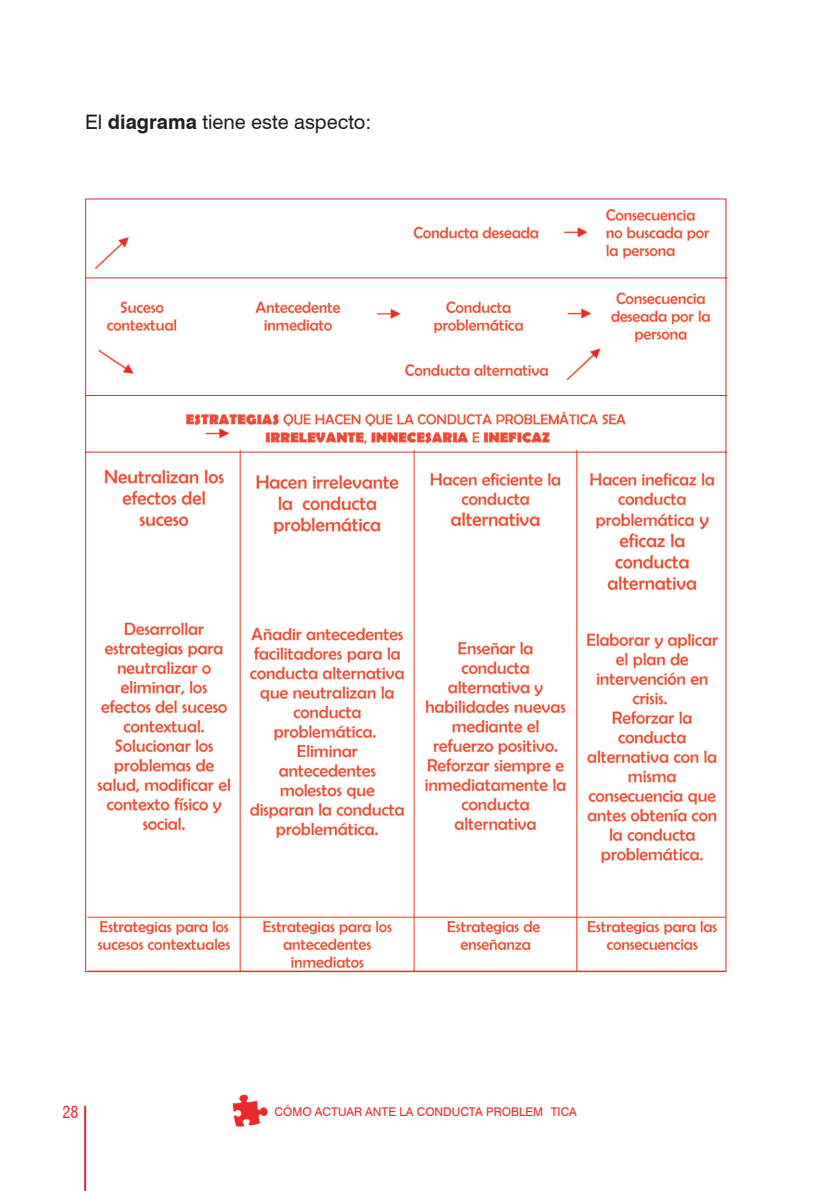
<style>
.page{position:relative;width:840px;height:1191px;background:#fff}
.page>*{position:absolute;margin:0;border:0;box-sizing:border-box;transform-origin:0 0}
.t1{font:20px "Swiss 721 BT";color:#231f20}
.t2{font:condensed 16px "Swiss 721 BT";color:#e9282d}
.t3{font:12px "Swiss 721 BT";color:#e9282d}
.s1{font-weight:700}
</style>
<div class="page">
<hr style="left:84px;top:1106px;width:2px;height:85px;background:#e9282d">
<svg style="left:85px;top:198px;width:642px;height:774px"></svg>
<img style="left:232px;top:1094px;width:36px;height:33px">
<p class="t1" style="left:85px;top:109px;width:288px">El <span class="s1">diagrama</span> tiene este aspecto:</p>
<h2 class="t2" style="left:62px;top:1102px;width:17px">28</h2>
<p class="t3" style="left:274px;top:1104px;width:304px">CÓMO ACTUAR ANTE LA CONDUCTA PROBLEM TICA</p>
</div>
